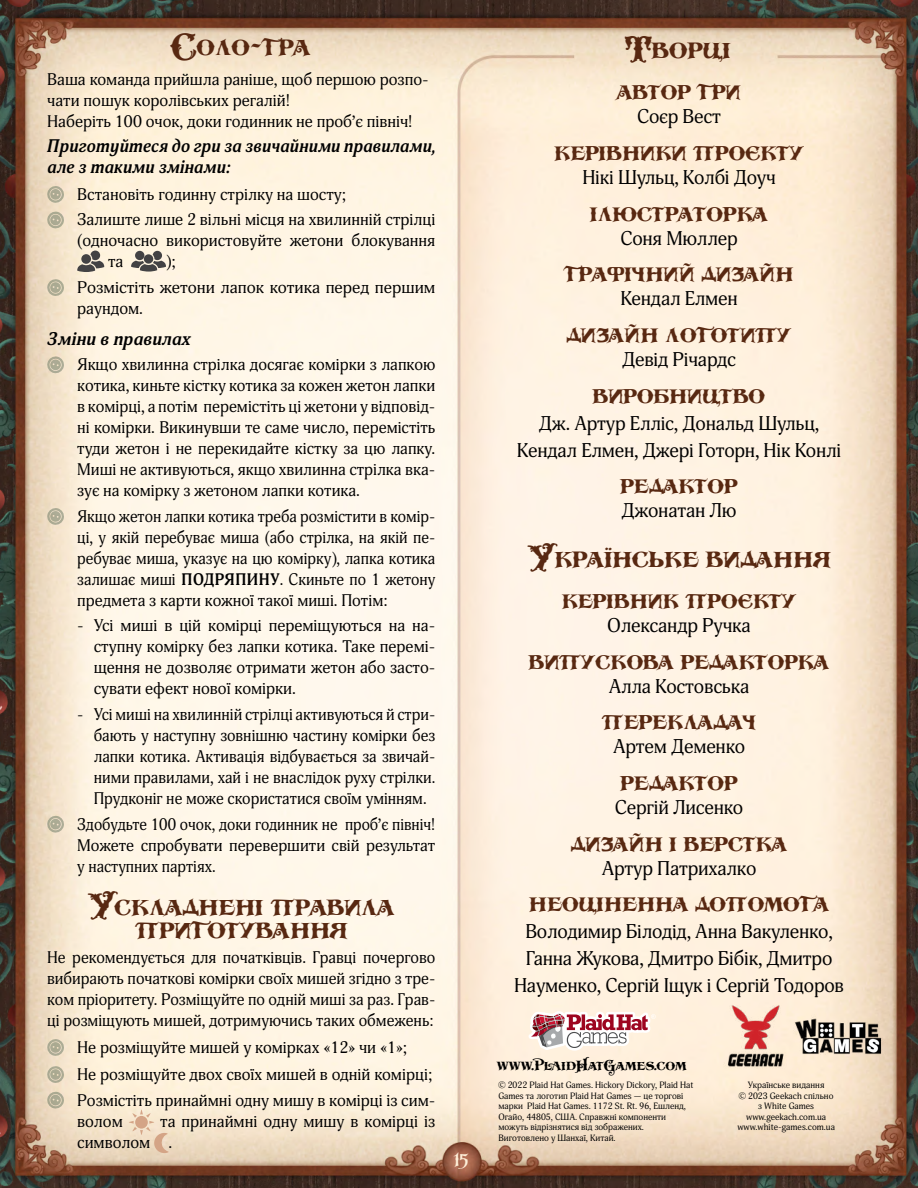
<style>
.page{position:relative;width:918px;height:1188px;background:#fff}
.page>*{position:absolute;margin:0;border:0;box-sizing:border-box;transform-origin:0 0}
.t1{font:700 30px/22.5px "LHF Folklore UA";color:#582811;text-align:center}
.t2{font:700 27px "LHF Folklore UA";color:#582811}
.t3{font:24px "LHF Folklore";color:#feefd9}
.t4{font:19.5px/27px "Adonis";letter-spacing:-.01em;color:#000;text-align:center}
.t5{font:italic 700 18px/21px "Adonis";color:#000;scale:.96 1}
.t6{font:italic 700 18px "Adonis";color:#000}
.t7{font:16.5px/21px "Adonis";color:#000}
.t8{font:16.5px/21px "Adonis";color:#000;text-align:justify;scale:.96 1}
.t9{font:16.5px/21px "Adonis";color:#000;text-align:justify;scale:.95 1}
.t10{font:16.5px/21px "Adonis";color:#000;text-align:justify;scale:.94 1}
.t11{font:700 15.9px "LHF Folklore UA";color:#000}
.t12{font:9px/10.5px "Adonis";color:#000}
.s1{font-weight:700}
.s2{font-size:18.6px}
</style>
<div class="page">
<img style="left:0;top:0;width:918px;height:1188px">
<svg style="left:46px;top:185px;width:19px;height:19px"></svg>
<svg style="left:46px;top:211px;width:19px;height:18px"></svg>
<svg style="left:77px;top:251px;width:27px;height:21px"></svg>
<svg style="left:131px;top:251px;width:35px;height:21px"></svg>
<svg style="left:46px;top:278px;width:19px;height:19px"></svg>
<svg style="left:46px;top:356px;width:19px;height:18px"></svg>
<svg style="left:46px;top:507px;width:19px;height:19px"></svg>
<svg style="left:46px;top:815px;width:19px;height:18px"></svg>
<svg style="left:46px;top:1038px;width:19px;height:19px"></svg>
<svg style="left:46px;top:1065px;width:19px;height:19px"></svg>
<svg style="left:46px;top:1091px;width:19px;height:18px"></svg>
<svg style="left:129px;top:1110px;width:40px;height:44px"></svg>
<svg style="left:523px;top:839px;width:133px;height:272px"></svg>
<img style="left:723px;top:993px;width:65px;height:76px">
<img style="left:771px;top:997px;width:139px;height:78px">
<h1 class="t1" style="left:172px;top:34px;width:140px">Соло-гра</h1>
<p class="t7" style="left:47px;top:69px;width:383px">Ваша команда прийшла раніше, щоб першою розпо&shy;чати пошук королівських регалій!<br>Наберіть 100 очок, доки годинник не проб’є північ!</p>
<p class="t5" style="left:47px;top:136px;width:406px">Приготуйтеся до гри за звичайними правилами, але з такими змінами:</p>
<p class="t7" style="left:77px;top:182px;width:360px;line-height:25.7px">Встановіть годинну стрілку на шосту;<br>Залиште лише 2 вільні місця на хвилинній стрілці</p>
<p class="t7" style="left:108px;top:231px;width:329px;text-indent:-31px">(одночасно використовуйте жетони блокування та</p>
<p class="t7" style="left:77px;top:249px;width:360px;line-height:25.7px;text-indent:89px">);<br>Розмістіть жетони лапок котика перед першим</p>
<p class="t7" style="left:77px;top:298px;width:67px">раундом.</p>
<p class="t6" style="left:47px;top:328px;width:145px">Зміни в правилах</p>
<p class="t7" style="left:77px;top:355px;width:360px;text-align:justify">Якщо хвилинна стрілка досягає комірки з лапкою котика, киньте кістку котика за кожен жетон лапки в комірці, а потім перемістіть ці жетони у відповід&shy;ні комірки. Викинувши те саме число, перемістіть туди жетон і не перекидайте кістку за цю лапку.<br>Миші не активуються, якщо хвилинна стрілка вка&shy;зує на комірку з жетоном лапки котика.</p>
<p class="t9" style="left:77px;top:506px;width:378px">Якщо жетон лапки котика треба розмістити в комір&shy;ці, у якій перебуває миша (або стрілка, на якій пе&shy;ребуває миша, указує на цю комірку), лапка котика залишає миші <span class="s1">ПОДРЯПИНУ</span>. Скиньте по 1 жетону предмета з карти кожної такої миші. Потім:</p>
<p class="t7" style="left:94px;top:616px;width:343px;text-align:justify;text-indent:-16px">- Усі миші в цій комірці переміщуються на на&shy;ступну комірку без лапки котика. Таке перемі&shy;щення не дозволяє отримати жетон або засто&shy;сувати ефект нової комірки.</p>
<p class="t8" style="left:94px;top:704px;width:357px;text-indent:-16px">- Усі миші на хвилинній стрілці активуються й стри&shy;бають у наступну зовнішню частину комірки без лапки котика. Активація відбувається за звичай&shy;ними правилами, хай і не внаслідок руху стрілки.<br>Прудконіг не може скористатися своїм умінням.</p>
<p class="t10" style="left:77px;top:814px;width:383px">Здобудьте 100 очок, доки годинник не проб’є північ!<br>Можете спробувати перевершити свій результат у наступних партіях.</p>
<h1 class="t1" style="left:88px;top:894px;width:308px">Ускладнені правила приготування</h1>
<p class="t7" style="left:47px;top:947px;width:390px;text-align:justify">Не рекомендується для початківців. Гравці почергово вибирають початкові комірки своїх мишей згідно з тре&shy;ком пріоритету. Розміщуйте по одній миші за раз. Грав&shy;ці розміщують мишей, дотримуючись таких обмежень:</p>
<p class="t7" style="left:77px;top:1034px;width:357px;line-height:27.2px">Не розміщуйте мишей у комірках «12» чи «1»;<br>Не розміщуйте двох своїх мишей в одній комірці;</p>
<p class="t7" style="left:77px;top:1090px;width:360px">Розмістіть принаймні одну мишу в комірці із сим&shy;волом</p>
<p class="t7" style="left:77px;top:1111px;width:360px;text-indent:83px">та принаймні одну мишу в комірці із символом .</p>
<h3 class="t3" style="left:454px;top:1141px;width:16px">15</h3>
<h1 class="t1" style="left:627px;top:37px;width:105px">Творці</h1>
<h2 class="t2" style="left:617px;top:74px;width:125px">автор гри</h2>
<p class="t4" style="left:637px;top:104px;width:85px">Соєр Вест</p>
<h2 class="t2" style="left:554px;top:135px;width:251px">керівники проєкту</h2>
<p class="t4" style="left:582px;top:164px;width:195px">Нікі Шульц, Колбі Доуч</p>
<h2 class="t2" style="left:590px;top:195px;width:179px">ілюстраторка</h2>
<p class="t4" style="left:621px;top:225px;width:119px">Соня Мюллер</p>
<h2 class="t2" style="left:565px;top:256px;width:230px">графічний дизайн</h2>
<p class="t4" style="left:620px;top:286px;width:119px">Кендал Елмен</p>
<h2 class="t2" style="left:567px;top:317px;width:226px">дизайн логотипу</h2>
<p class="t4" style="left:622px;top:346px;width:115px">Девід Річардс</p>
<h2 class="t2" style="left:593px;top:377px;width:174px">виробництво</h2>
<p class="t4" style="left:517px;top:410px;width:326px">Дж. Артур Елліс, Дональд Шульц,<br>Кендал Елмен, Джері Готорн, Нік Конлі</p>
<h2 class="t2" style="left:620px;top:468px;width:119px">редактор</h2>
<p class="t4" style="left:622px;top:498px;width:117px">Джонатан Лю</p>
<h1 class="t1" style="left:528px;top:545px;width:304px">Українське видання</h1>
<h2 class="t2" style="left:562px;top:583px;width:236px">керівник проєкту</h2>
<p class="t4" style="left:607px;top:612px;width:145px">Олександр Ручка</p>
<h2 class="t2" style="left:529px;top:644px;width:302px">випускова редакторка</h2>
<p class="t4" style="left:609px;top:673px;width:142px">Алла Костовська</p>
<h2 class="t2" style="left:602px;top:704px;width:156px">перекладач</h2>
<p class="t4" style="left:613px;top:734px;width:134px">Артем Деменко</p>
<h2 class="t2" style="left:620px;top:765px;width:119px">редактор</h2>
<p class="t4" style="left:615px;top:794px;width:130px">Сергій Лисенко</p>
<h2 class="t2" style="left:571px;top:825px;width:218px">дизайн і верстка</h2>
<p class="t4" style="left:602px;top:855px;width:156px">Артур Патрихалко</p>
<h2 class="t2" style="left:529px;top:886px;width:302px">неоціненна допомога</h2>
<p class="t4" style="left:514px;top:919px;width:331px">Володимир Білодід, Анна Вакуленко,<br>Ганна Жукова, Дмитро Бібік, Дмитро<br>Науменко, Сергій Іщук і Сергій Тодоров</p>
<p class="t11" style="left:497px;top:1055px;width:192px">www.<span class="s2">p</span>laid<span class="s2">h</span>at<span class="s2">g</span>ames.com</p>
<p class="t12" style="left:498px;top:1080px;width:197px">© 2022 Plaid Hat Games. Hickory Dickory, Plaid Hat Games та логотип Plaid Hat Games — це торгові марки Plaid Hat Games. 1172 St. Rt. 96, Ешленд, Огайо, 44805, США. Справжні компоненти можуть відрізнятися від зображених.<br>Виготовлено у Шанхаї, Китай.</p>
<p class="t12" style="left:737px;top:1080px;width:99px;text-align:center">Українське видання<br>© 2023 Geekach спільно з White Games www.geekach.com.ua www.white-games.com.ua</p>
</div>
